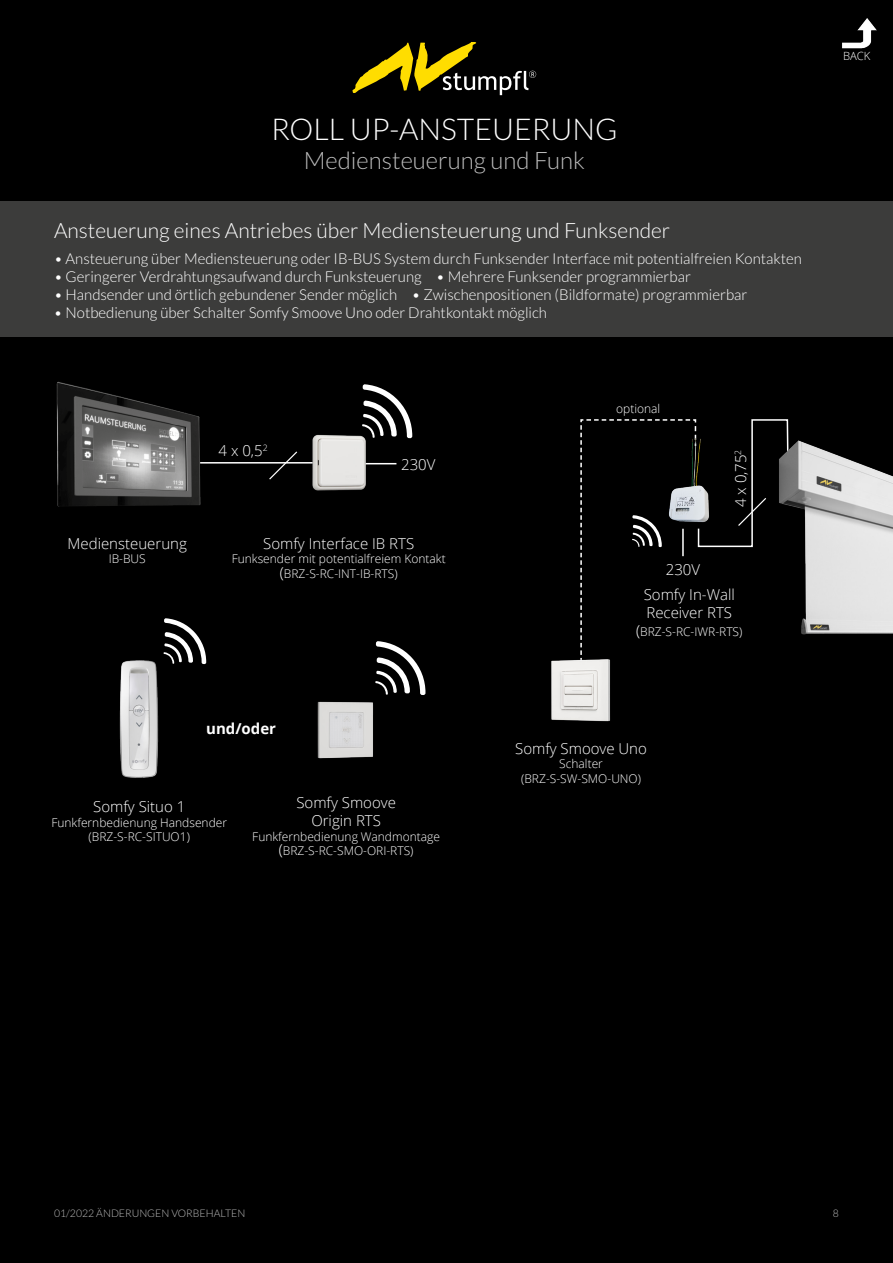
<style>
.page{position:relative;width:893px;height:1263px;background:#fff}
.page>*{position:absolute;margin:0;border:0;box-sizing:border-box;transform-origin:0 0}
.t1{font:300 30px "Lato";color:#fff}
.t2{font:300 24px "Lato";color:#bcbcbc}
.t3{font:300 21px "Lato";color:#fff}
.t4{font:300 15px "Lato";color:#fff}
.t5{font:300 15px/18px "Open Sans";color:#fff}
.t6{font:700 15px "Open Sans";color:#fff}
.t7{font:300 12px/14.4px "Open Sans";color:#fff;text-align:center}
.t8{font:300 11.25px "Open Sans";color:#fff}
.t9{font:300 10.5px "Lato";color:#bcbcbc}
.s1{font-size:15px}
</style>
<div class="page">
<div style="left:1px;top:1px;width:891px;height:1261px;background:#000"></div>
<img style="left:842px;top:18px;width:35px;height:31px">
<svg style="left:353px;top:42px;width:183px;height:53px"></svg>
<img style="left:119px;top:653px;width:45px;height:125px">
<img style="left:317px;top:701px;width:57px;height:58px">
<svg style="left:164px;top:618px;width:42px;height:46px"></svg>
<svg style="left:375px;top:641px;width:51px;height:54px"></svg>
<hr style="left:200px;top:462px;width:151px;height:1px;background:#fff">
<svg style="left:268px;top:451px;width:30px;height:29px"></svg>
<img style="left:56px;top:381px;width:195px;height:126px">
<svg style="left:362px;top:384px;width:50px;height:54px"></svg>
<div style="left:0;top:202px;width:893px;height:135px;background:#3c3c3b"></div>
<hr style="left:361px;top:463px;width:35px;height:1px;background:#fff">
<img style="left:308px;top:432px;width:62px;height:59px">
<svg style="left:580px;top:419px;width:209px;height:236px"></svg>
<img style="left:687px;top:440px;width:206px;height:201px">
<img style="left:666px;top:434px;width:47px;height:92px">
<img style="left:551px;top:657px;width:60px;height:65px">
<h1 class="t1" style="left:271px;top:114px;width:348px">ROLL UP-ANSTEUERUNG</h1>
<h2 class="t2" style="left:304px;top:148px;width:283px">Mediensteuerung und Funk</h2>
<h3 class="t3" style="left:54px;top:219px;width:618px">Ansteuerung eines Antriebes über Mediensteuerung und Funksender</h3>
<p class="t4" style="left:54px;top:250px;width:749px">• Ansteuerung über Mediensteuerung oder IB-BUS System durch Funksender Interface mit potentialfreien Kontakten</p>
<p class="t4" style="left:54px;top:268px;width:638px">• Geringerer Verdrahtungsaufwand durch Funksteuerung • Mehrere Funksender programmierbar</p>
<p class="t4" style="left:54px;top:286px;width:695px">• Handsender und örtlich gebundener Sender möglich • Zwischenpositionen (Bildformate) programmierbar</p>
<p class="t4" style="left:54px;top:304px;width:495px">• Notbedienung über Schalter Somfy Smoove Uno oder Drahtkontakt möglich</p>
<p class="t5" style="left:68px;top:534px;width:121px">Mediensteuerung</p>
<p class="t7" style="left:109px;top:551px;width:39px">IB-BUS</p>
<p class="t5" style="left:219px;top:441px;width:51px">4 x 0,5<sup>2</sup></p>
<p class="t5" style="left:401px;top:455px;width:36px">230V</p>
<p class="t5" style="left:263px;top:534px;width:152px">Somfy Interface IB RTS</p>
<p class="t7" style="left:232px;top:551px;width:216px">Funksender mit potentialfreiem Kontakt <span class="s1">(</span>BRZ-S-RC-INT-IB-RTS)</p>
<p class="t6" style="left:206px;top:718px;width:71px">und/oder</p>
<p class="t5" style="left:93px;top:797px;width:94px">Somfy Situo 1</p>
<p class="t7" style="left:51px;top:815px;width:177px">Funkfernbedienung Handsender (BRZ-S-RC-SITUO1)</p>
<p class="t5" style="left:296px;top:793px;width:101px;text-align:center">Somfy Smoove<br>Origin RTS</p>
<p class="t7" style="left:252px;top:829px;width:189px">Funkfernbedienung Wandmontage <span class="s1">(</span>BRZ-S-RC-SMO-ORI-RTS)</p>
<p class="t7" style="left:616px;top:401px;width:46px">optional</p>
<p class="t5" style="left:666px;top:560px;width:36px">230V</p>
<p class="t5" style="left:731px;top:507px;width:59px;rotate:-90deg">4 x 0,75<sup>2</sup></p>
<p class="t5" style="left:644px;top:585px;width:93px">Somfy In-Wall<br>Receiver RTS</p>
<p class="t7" style="left:636px;top:624px;width:108px"><span class="s1">(</span>BRZ-S-RC-IWR-RTS)</p>
<p class="t5" style="left:515px;top:739px;width:133px">Somfy Smoove Uno</p>
<p class="t7" style="left:521px;top:756px;width:121px">Schalter (BRZ-S-SW-SMO-UNO)</p>
<p class="t8" style="left:843px;top:48px;width:29px">BACK</p>
<p class="t9" style="left:54px;top:1208px;width:193px">01/2022 ÄNDERUNGEN VORBEHALTEN</p>
<p class="t9" style="left:833px;top:1208px;width:8px">8</p>
</div>
